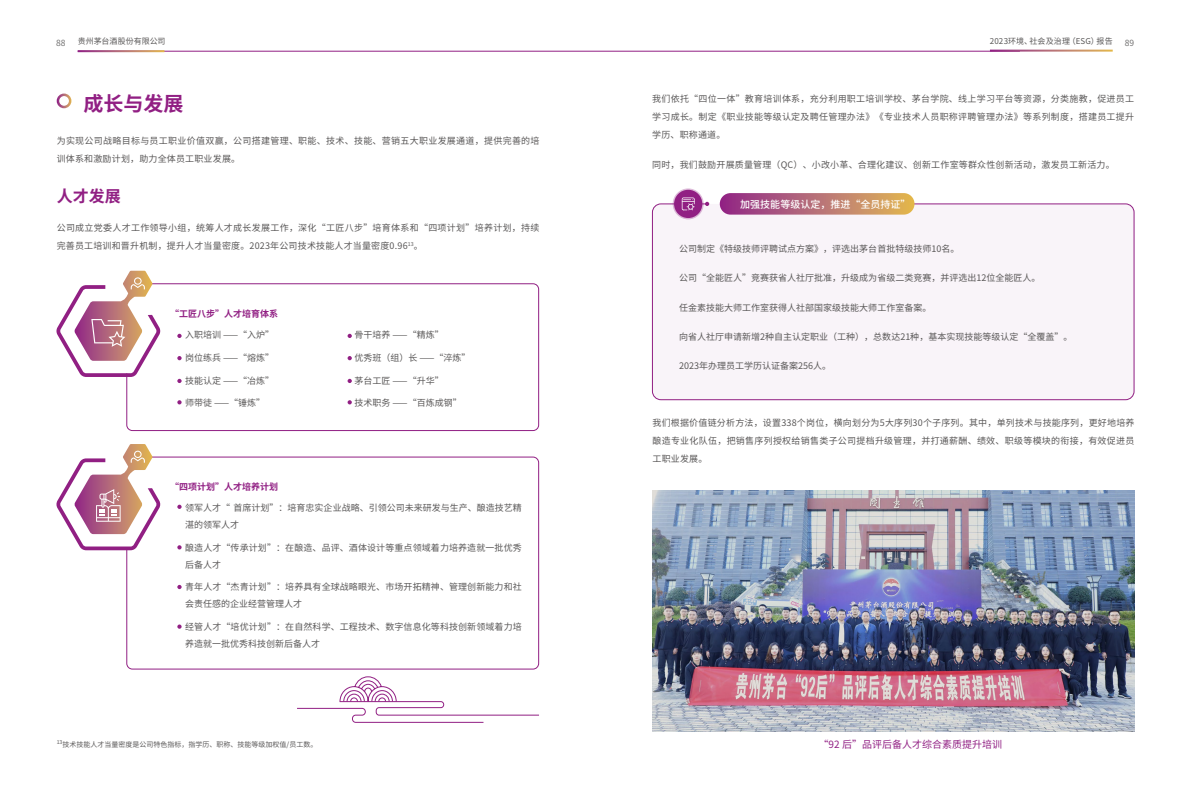
<style>
.page{position:relative;width:1191px;height:808px;background:#fff}
.page>*{position:absolute;margin:0;border:0;box-sizing:border-box;transform-origin:0 0}
.t1{font:700 20px "Source Han Sans CN";color:#911f83}
.t2{font:700 16px "Source Han Sans CN";color:#911f83}
.t3{font:10px "Source Han Sans CN";color:#911f83}
.t4{font:500 10px "Source Han Sans CN";color:#fff}
.t5{font:9px/17px "Source Han Sans CN";letter-spacing:.01em;color:#595757}
.t6{font:9px/18px "Source Han Sans CN";letter-spacing:.03em;color:#595757}
.t7{font:700 9px "Source Han Sans CN";color:#911f83}
.t8{font:8.5px "Source Han Sans CN";color:#727171}
.t9{font:8px "Source Han Sans CN";letter-spacing:.01em;color:#595757}
.t10{font:7px "Source Han Sans CN";color:#595757}
</style>
<div class="page">
<hr style="left:78px;top:51px;width:942px;height:1px;background:#911f83">
<hr style="left:990px;top:50px;width:122px;height:2px;background:#fff">
<hr style="left:78px;top:50px;width:86px;height:2px;background:#fff">
<svg style="left:126px;top:456px;width:413px;height:214px"></svg>
<div style="left:57px;top:94px;width:14px;height:14px;border:2px solid #fff;border-radius:50%"></div>
<svg style="left:126px;top:283px;width:413px;height:148px"></svg>
<svg style="left:56px;top:444px;width:105px;height:106px"></svg>
<svg style="left:56px;top:271px;width:105px;height:106px"></svg>
<svg style="left:177px;top:334px;width:5px;height:4px"></svg>
<svg style="left:347px;top:334px;width:5px;height:4px"></svg>
<svg style="left:177px;top:356px;width:5px;height:4px"></svg>
<svg style="left:347px;top:356px;width:5px;height:4px"></svg>
<svg style="left:177px;top:379px;width:5px;height:4px"></svg>
<svg style="left:347px;top:379px;width:5px;height:4px"></svg>
<svg style="left:177px;top:400px;width:5px;height:4px"></svg>
<svg style="left:177px;top:505px;width:5px;height:4px"></svg>
<svg style="left:177px;top:545px;width:5px;height:4px"></svg>
<svg style="left:177px;top:585px;width:5px;height:4px"></svg>
<svg style="left:177px;top:624px;width:5px;height:5px"></svg>
<svg style="left:347px;top:400px;width:5px;height:4px"></svg>
<svg style="left:297px;top:676px;width:242px;height:47px"></svg>
<img style="left:652px;top:491px;width:482px;height:240px">
<div style="left:652px;top:204px;width:482px;height:196px;background:#f9f4f9;border-radius:9px"></div>
<div style="left:652px;top:203px;width:482px;height:197px;border:1px solid #911f83;border-radius:9px"></div>
<svg style="left:672px;top:188px;width:31px;height:31px"></svg>
<svg style="left:705px;top:202px;width:4px;height:4px"></svg>
<div style="left:674px;top:190px;width:28px;height:28px;background:#911f83;border-radius:50%"></div>
<svg style="left:682px;top:197px;width:12px;height:13px"></svg>
<div style="left:720px;top:193px;width:194px;height:22px;background:linear-gradient(to right,#90288e,#e1b958);border-radius:11px"></div>
<p class="t8" style="left:56px;top:38px;width:11px">88</p>
<p class="t9" style="left:78px;top:37px;width:89px">贵州茅台酒股份有限公司</p>
<p class="t9" style="left:990px;top:37px;width:124px">2023环境、社会及治理（ESG）报告</p>
<p class="t8" style="left:1124px;top:38px;width:11px">89</p>
<h1 class="t1" style="left:83px;top:94px;width:101px">成长与发展</h1>
<p class="t6" style="left:57px;top:132px;width:484px">为实现公司战略目标与员工职业价值双赢，公司搭建管理、职能、技术、技能、营销五大职业发展通道，提供完善的培训体系和激励计划，助力全体员工职业发展。</p>
<h2 class="t2" style="left:57px;top:188px;width:65px">人才发展</h2>
<p class="t6" style="left:57px;top:219px;width:484px">公司成立党委人才工作领导小组，统筹人才成长发展工作，深化“工匠八步”培育体系和“四项计划”培养计划，持续完善员工培训和晋升机制，提升人才当量密度。2023年公司技术技能人才当量密度0.96<sup>13</sup>。</p>
<p class="t7" style="left:170px;top:309px;width:109px">“工匠八步”人才培育体系</p>
<p class="t5" style="left:185px;top:327px;width:91px">入职培训 ——“入炉”</p>
<p class="t5" style="left:185px;top:349px;width:91px">岗位练兵 ——“熔炼”</p>
<p class="t5" style="left:185px;top:372px;width:91px">技能认定 ——“冶炼”</p>
<p class="t5" style="left:185px;top:395px;width:82px">师带徒 ——“锤炼”</p>
<p class="t7" style="left:170px;top:482px;width:109px">“四项计划”人才培养计划</p>
<p class="t5" style="left:354px;top:327px;width:91px">骨干培养 ——“精炼”</p>
<p class="t5" style="left:354px;top:349px;width:118px">优秀班（组）长 ——“淬炼”</p>
<p class="t5" style="left:354px;top:372px;width:91px">茅台工匠 ——“升华”</p>
<p class="t5" style="left:354px;top:395px;width:109px">技术职务 ——“百炼成钢”</p>
<p class="t5" style="left:185px;top:499px;width:338px">领军人才“ 首席计划”：培育忠实企业战略、引领公司未来研发与生产、酿造技艺精湛的领军人才</p>
<p class="t5" style="left:185px;top:539px;width:338px">酿造人才“传承计划”：在酿造、品评、酒体设计等重点领域着力培养造就一批优秀后备人才</p>
<p class="t5" style="left:185px;top:579px;width:338px">青年人才“杰青计划”：培养具有全球战略眼光、市场开拓精神、管理创新能力和社会责任感的企业经营管理人才</p>
<p class="t5" style="left:185px;top:618px;width:338px">经管人才“培优计划”：在自然科学、工程技术、数字信息化等科技创新领域着力培养造就一批优秀科技创新后备人才</p>
<p class="t10" style="left:57px;top:740px;width:262px"><sup>13</sup>技术技能人才当量密度是公司特色指标，指学历、职称、技能等级加权值/员工数。</p>
<p class="t5" style="left:652px;top:90px;width:483px;line-height:18px;text-align:justify">我们依托“四位一体”教育培训体系，充分利用职工培训学校、茅台学院、线上学习平台等资源，分类施教，促进员工学习成长。制定《职业技能等级认定及聘任管理办法》《专业技术人员职称评聘管理办法》等系列制度，搭建员工提升学历、职称通道。</p>
<p class="t5" style="left:652px;top:156px;width:464px">同时，我们鼓励开展质量管理（QC）、小改小革、合理化建议、创新工作室等群众性创新活动，激发员工新活力。</p>
<p class="t4" style="left:740px;top:198px;width:171px">加强技能等级认定，推进“全员持证”</p>
<p class="t5" style="left:679px;top:240px;width:281px">公司制定《特级技师评聘试点方案》，评选出茅台首批特级技师10名。</p>
<p class="t5" style="left:679px;top:270px;width:362px">公司“全能匠人”竞赛获省人社厅批准，升级成为省级二类竞赛，并评选出12位全能匠人。</p>
<p class="t5" style="left:679px;top:299px;width:253px">任金素技能大师工作室获得人社部国家级技能大师工作室备案。</p>
<p class="t5" style="left:679px;top:328px;width:394px">向省人社厅申请新增2种自主认定职业（工种），总数达21种，基本实现技能等级认定“全覆盖”。</p>
<p class="t5" style="left:679px;top:358px;width:153px">2023年办理员工学历认证备案256人。</p>
<p class="t5" style="left:652px;top:414px;width:483px;line-height:18px;text-align:justify">我们根据价值链分析方法，设置338个岗位，横向划分为5大序列30个子序列。其中，单列技术与技能序列，更好地培养酿造专业化队伍，把销售序列授权给销售类子公司提档升级管理，并打通薪酬、绩效、职级等模块的衔接，有效促进员工职业发展。</p>
<p class="t3" style="left:818px;top:738px;width:185px">“92 后”品评后备人才综合素质提升培训</p>
</div>
